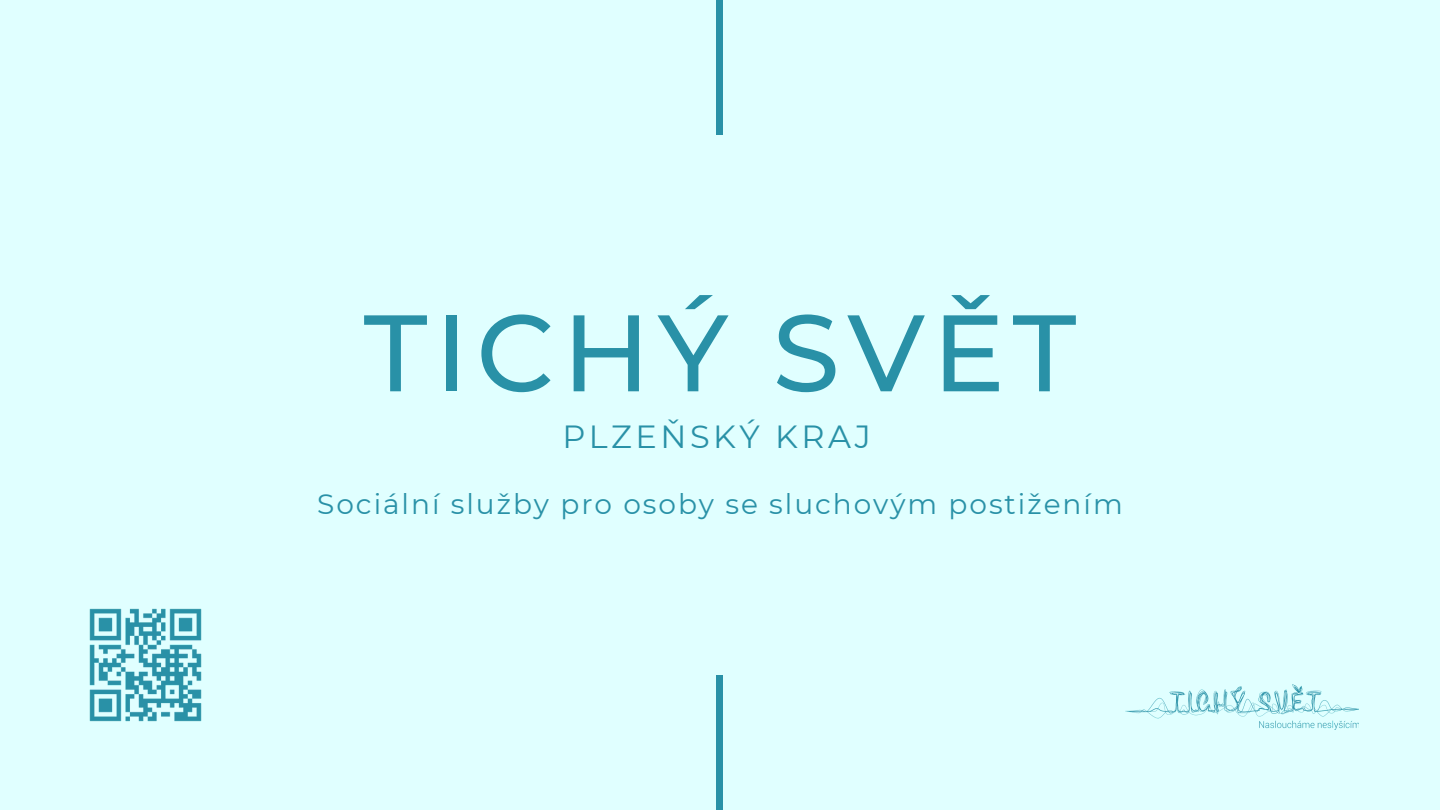
<style>
.page{position:relative;width:1440px;height:810px;background:#e0ffff}
.page>*{position:absolute;margin:0;border:0;box-sizing:border-box;transform-origin:0 0}
.t1{font:500 108.5px "Montserrat";letter-spacing:.07em;color:#2991a7}
.t2{font:32px "Montserrat";letter-spacing:.11em;color:#2991a7}
.t3{font:28px "Montserrat";letter-spacing:.07em;color:#2991a7}
</style>
<div class="page">
<div style="left:717px;top:0;width:6px;height:135px;background:#2991a7"></div>
<div style="left:717px;top:675px;width:6px;height:135px;background:#2991a7"></div>
<img style="left:1126px;top:684px;width:233px;height:45px">
<img style="left:89px;top:608px;width:113px;height:114px">
<p class="t1" style="left:364px;top:286px;width:714px">TICHÝ SVĚT</p>
<p class="t2" style="left:562px;top:417px;width:310px">PLZEŇSKÝ KRAJ</p>
<p class="t3" style="left:317px;top:487px;width:807px">Sociální služby pro osoby se sluchovým postižením</p>
</div>
